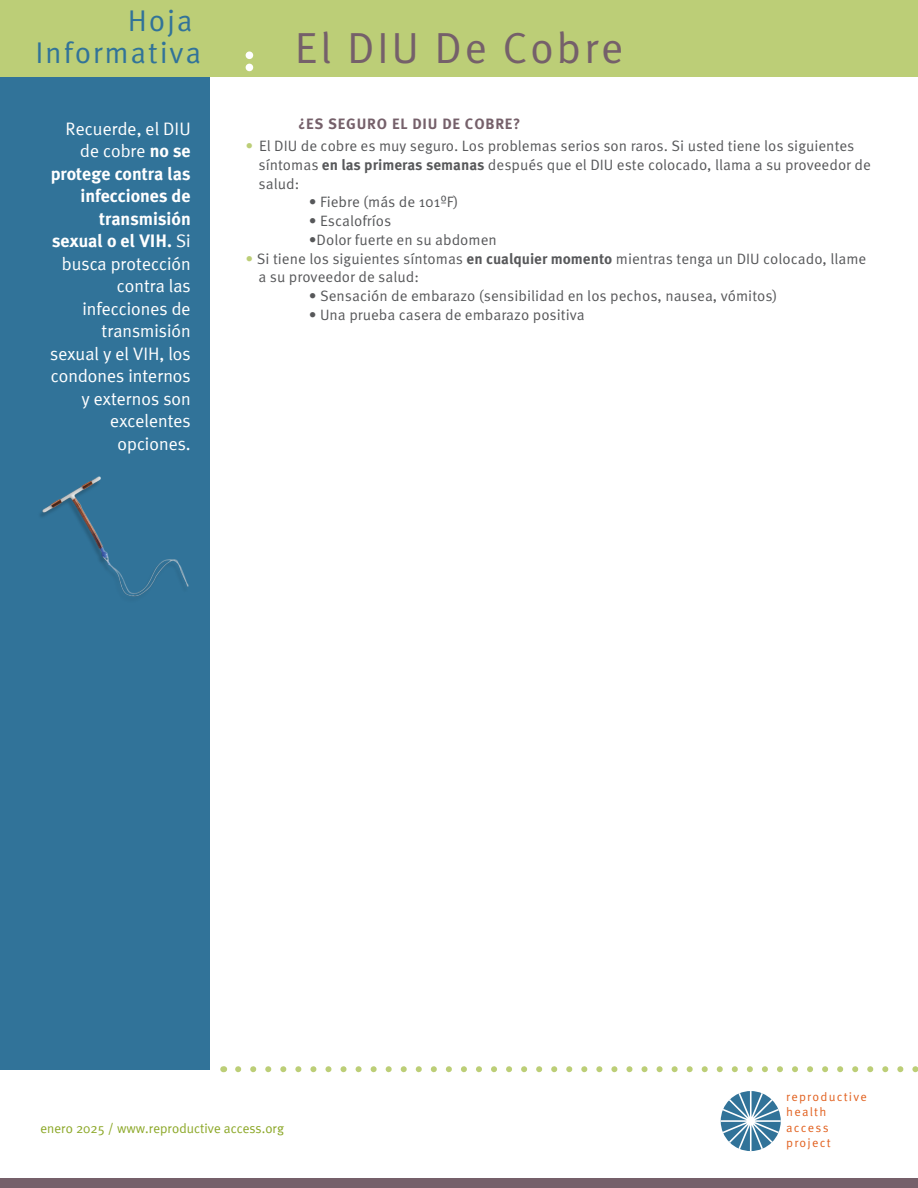
<style>
.page{position:relative;width:918px;height:1188px;background:#fff}
.page>*{position:absolute;margin:0;border:0;box-sizing:border-box;transform-origin:0 0}
.t1{font:43.5px "Meta Pro Norm";letter-spacing:.06em;color:#75606a}
.t2{font:30px/31.5px "Meta Pro Norm";letter-spacing:.06em;color:#317399;text-align:right}
.t3{font:18px/22.5px "Meta Plus Normal";color:#fff;text-align:right}
.t4{font:700 18px/22.5px "Meta Plus";color:#fff;text-align:right}
.t5{font:15px/18.8px "Meta Pro Norm";color:#57585a}
.t6{font:700 15px "Meta Pro";letter-spacing:.05em;color:#75606a}
.t7{font:13.5px "Meta Plus Normal";color:#8ca828}
.t8{font:12.3px/15.1px "Meta Pro Norm";letter-spacing:.1em;color:#e1601e}
.s1{font-family:"Meta Plus";font-weight:700}
.s2{font-family:"Meta Plus Normal";font-weight:400}
.s3{color:#bcce77}
.s4{font-family:"Meta Pro";font-weight:700}
</style>
<div class="page">
<div style="left:0;top:72px;width:210px;height:997px;background:#317399"></div>
<div style="left:0;top:0;width:918px;height:76px;background:#bcce77"></div>
<div style="left:0;top:1179px;width:918px;height:9px;background:#75606a"></div>
<svg style="left:721px;top:1091px;width:60px;height:60px"></svg>
<svg style="left:238px;top:1066px;width:678px;height:6px"></svg>
<img style="left:40px;top:476px;width:149px;height:121px">
<div style="left:246px;top:51px;width:7px;height:8px;background:#fff;border-radius:50%"></div>
<div style="left:246px;top:64px;width:7px;height:7px;background:#fff;border-radius:50%"></div>
<h2 class="t2" style="left:35px;top:3px;width:168px">Hoja<br>Informativa</h2>
<p class="t3" style="left:66px;top:117px;width:127px">Recuerde, el DIU de cobre <span class="s1">no se</span></p>
<p class="t4" style="left:51px;top:162px;width:142px">protege contra las infecciones de transmisión sexual o el VIH. <span class="s2">Si</span></p>
<p class="t3" style="left:50px;top:252px;width:142px">busca protección contra las infecciones de transmisión sexual y el VIH, los condones internos y externos son excelentes opciones.</p>
<h1 class="t1" style="left:295px;top:15px;width:330px">El DIU De Cobre</h1>
<p class="t6" style="left:298px;top:112px;width:224px">¿ES SEGURO EL DIU DE COBRE?</p>
<p class="t5" style="left:259px;top:136px;width:614px;text-indent:-13px"><span class="s3">•</span> El DIU de cobre es muy seguro. Los problemas serios son raros. Si usted tiene los siguientes síntomas <span class="s4">en las primeras semanas</span> después que el DIU este colocado, llama a su proveedor de salud:</p>
<p class="t5" style="left:309px;top:192px;width:151px">• Fiebre (más de 101ºF)</p>
<p class="t5" style="left:309px;top:211px;width:84px">• Escalofríos</p>
<p class="t5" style="left:309px;top:229px;width:190px">•Dolor fuerte en su abdomen</p>
<p class="t5" style="left:259px;top:248px;width:609px;text-indent:-13px"><span class="s3">•</span> Si tiene los siguientes síntomas <span class="s4">en cualquier momento</span> mientras tenga un DIU colocado, llame a su proveedor de salud:</p>
<p class="t5" style="left:309px;top:286px;width:470px">• Sensación de embarazo (sensibilidad en los pechos, nausea, vómitos)</p>
<p class="t5" style="left:309px;top:304px;width:277px">• Una prueba casera de embarazo positiva</p>
<p class="t7" style="left:40px;top:1121px;width:245px">enero 2025 / www.reproductive access.org</p>
<p class="t8" style="left:786px;top:1089px;width:82px">reproductive health access project</p>
</div>
